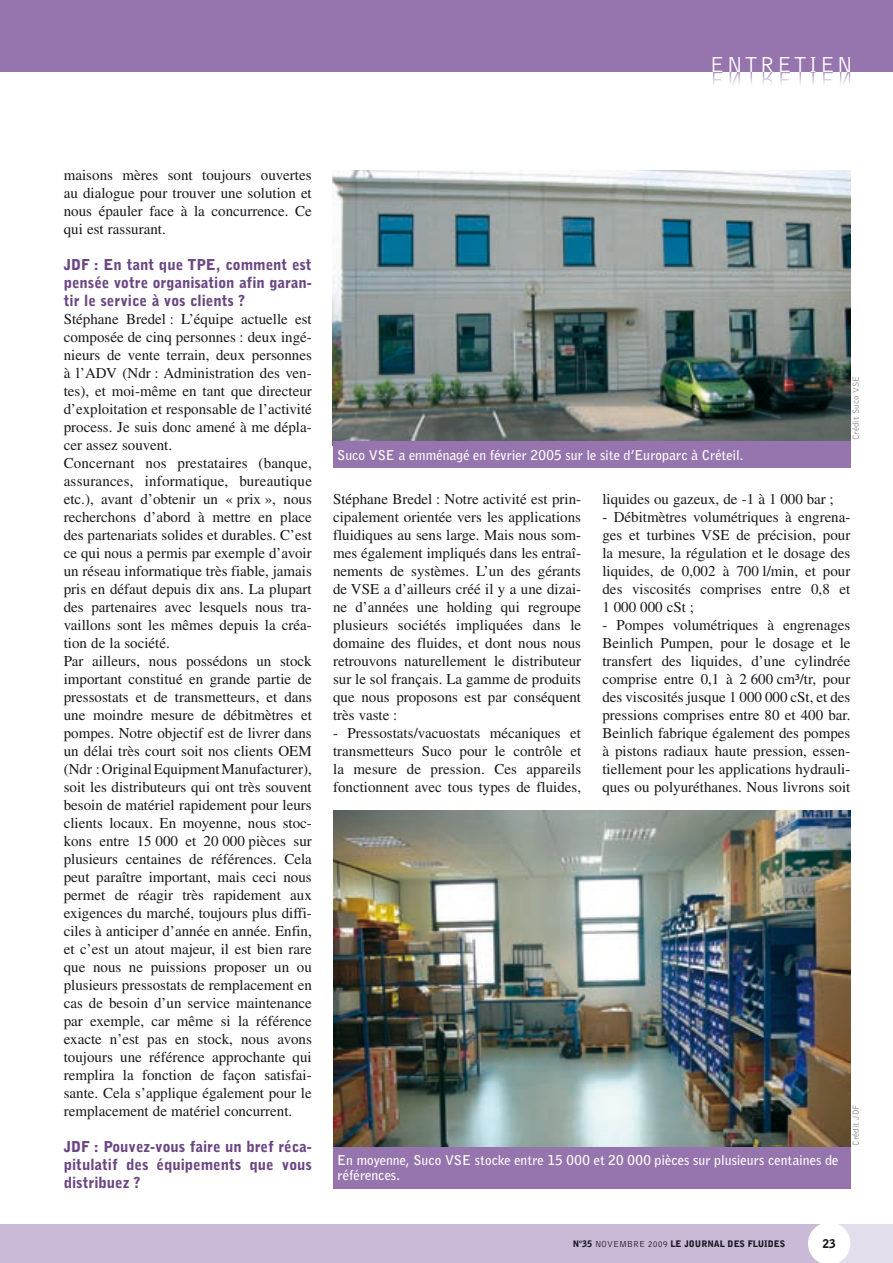
<style>
.page{position:relative;width:893px;height:1263px;background:#fff}
.page>*{position:absolute;margin:0;border:0;box-sizing:border-box;transform-origin:0 0}
.t1{font:15px/18px "Times";color:#1a171c;text-align:justify}
.t2{font:900 15px/18px "Bell Gothic BT";color:#6b4784;text-align:justify}
.t3{font:700 13.5px/15px "Bell Gothic BT";letter-spacing:.015em;color:#fff}
.t4{font:900 12px "Bell Gothic BT";color:#1a171c}
.t5{font:900 9px "Bell Gothic BT";color:#1a171c}
.t6{font:9px "Bell Gothic BT";color:#87888a}
.t7{font:9px "Bell Gothic BT";color:#1a171c}
.s1{font-weight:900}
.s2{font-weight:400}
</style>
<div class="page">
<div style="left:0;top:0;width:893px;height:72px;background:#9674ad"></div>
<svg style="left:0;top:1224px;width:893px;height:39px;background:#ccbeda"></svg>
<img style="left:333px;top:170px;width:517px;height:272px">
<div style="left:333px;top:442px;width:517px;height:26px;background:#9674ad"></div>
<img style="left:333px;top:810px;width:517px;height:337px">
<div style="left:333px;top:1147px;width:517px;height:41px;background:#9674ad"></div>
<div style="left:713px;top:57px;width:137px;height:15px;background:#9674ad"></div>
<p class="t1" style="left:64px;top:166px;width:250px">maisons mères sont toujours ouvertes au dialogue pour trouver une solution et nous épauler face à la concurrence. Ce qui est rassurant.</p>
<p class="t2" style="left:64px;top:255px;width:250px">JDF : En tant que TPE, comment est pensée votre organisation afin garan&shy;tir le service à vos clients ?</p>
<p class="t1" style="left:64px;top:310px;width:250px;text-align:left">Stéphane Bredel : L’équipe actuelle est composée de cinq personnes : deux ingé&shy;nieurs de vente terrain, deux personnes à l’ADV (Ndr : Administration des ven&shy;tes), et moi-même en tant que directeur d’exploitation et responsable de l’activité process. Je suis donc amené à me dépla&shy;cer assez souvent.<br>Concernant nos prestataires (banque, assurances, informatique, bureautique etc.), avant d’obtenir un « prix », nous recherchons d’abord à mettre en place des partenariats solides et durables. C’est ce qui nous a permis par exemple d’avoir un réseau informatique très fiable, jamais pris en défaut depuis dix ans. La plupart des partenaires avec lesquels nous tra&shy;vaillons sont les mêmes depuis la créa&shy;tion de la société.<br>Par ailleurs, nous possédons un stock important constitué en grande partie de pressostats et de transmetteurs, et dans une moindre mesure de débitmètres et pompes. Notre objectif est de livrer dans un délai très court soit nos clients OEM (Ndr : Original Equipment Manufacturer), soit les distributeurs qui ont très souvent besoin de matériel rapidement pour leurs clients locaux. En moyenne, nous stoc&shy;kons entre 15 000 et 20 000 pièces sur plusieurs centaines de références. Cela peut paraître important, mais ceci nous permet de réagir très rapidement aux exigences du marché, toujours plus diffi&shy;ciles à anticiper d’année en année. Enfin, et c’est un atout majeur, il est bien rare que nous ne puissions proposer un ou plusieurs pressostats de remplacement en cas de besoin d’un service maintenance par exemple, car même si la référence exacte n’est pas en stock, nous avons toujours une référence approchante qui remplira la fonction de façon satisfai&shy;sante. Cela s’applique également pour le remplacement de matériel concurrent.</p>
<p class="t2" style="left:64px;top:1137px;width:250px">JDF : Pouvez-vous faire un bref réca&shy;pitulatif des équipements que vous distribuez ?</p>
<p class="t3" style="left:337px;top:447px;width:408px">Suco VSE a emménagé en février 2005 sur le site d’Europarc à Créteil.</p>
<p class="t6" style="left:850px;top:440px;width:64px;rotate:-90deg">CRÉDIT SUCO VSE</p>
<p class="t1" style="left:333px;top:490px;width:250px">Stéphane Bredel : Notre activité est prin&shy;cipalement orientée vers les applications fluidiques au sens large. Mais nous som&shy;mes également impliqués dans les entraî&shy;nements de systèmes. L’un des gérants de VSE a d’ailleurs créé il y a une dizai&shy;ne d’années une holding qui regroupe plusieurs sociétés impliquées dans le domaine des fluides, et dont nous nous retrouvons naturellement le distributeur sur le sol français. La gamme de produits que nous proposons est par conséquent très vaste :</p>
<p class="t1" style="left:333px;top:724px;width:250px">- Pressostats/vacuostats mécaniques et transmetteurs Suco pour le contrôle et la mesure de pression. Ces appareils fonctionnent avec tous types de fluides,</p>
<p class="t1" style="left:602px;top:490px;width:233px">liquides ou gazeux, de -1 à 1 000 bar ;</p>
<p class="t1" style="left:602px;top:508px;width:250px">- Débitmètres volumétriques à engrena&shy;ges et turbines VSE de précision, pour la mesure, la régulation et le dosage des liquides, de 0,002 à 700 l/min, et pour des viscosités comprises entre 0,8 et 1 000 000 cSt ;</p>
<p class="t1" style="left:602px;top:616px;width:250px">- Pompes volumétriques à engrenages Beinlich Pumpen, pour le dosage et le transfert des liquides, d’une cylindrée comprise entre 0,1 à 2 600 cm³/tr, pour des viscosités jusque 1 000 000 cSt, et des pressions comprises entre 80 et 400 bar.<br>Beinlich fabrique également des pompes à pistons radiaux haute pression, essen&shy;tiellement pour les applications hydrauli&shy;ques ou polyuréthanes. Nous livrons soit</p>
<p class="t6" style="left:850px;top:1145px;width:43px;rotate:-90deg">CRÉDIT JDF</p>
<p class="t3" style="left:337px;top:1152px;width:502px">En moyenne, Suco VSE stocke entre 15 000 et 20 000 pièces sur plusieurs centaines de références.</p>
<p class="t7" style="left:526px;top:1238px;width:102px"><span class="s1">N°35</span> S EPTEMBRE-OCTO</p>
<p class="t5" style="left:573px;top:1238px;width:214px">N°35 <span class="s2">NOVEMBRE 2009</span> LE JOURNAL DES FLUIDES</p>
<p class="t4" style="left:822px;top:1236px;width:14px">23</p>
</div>
